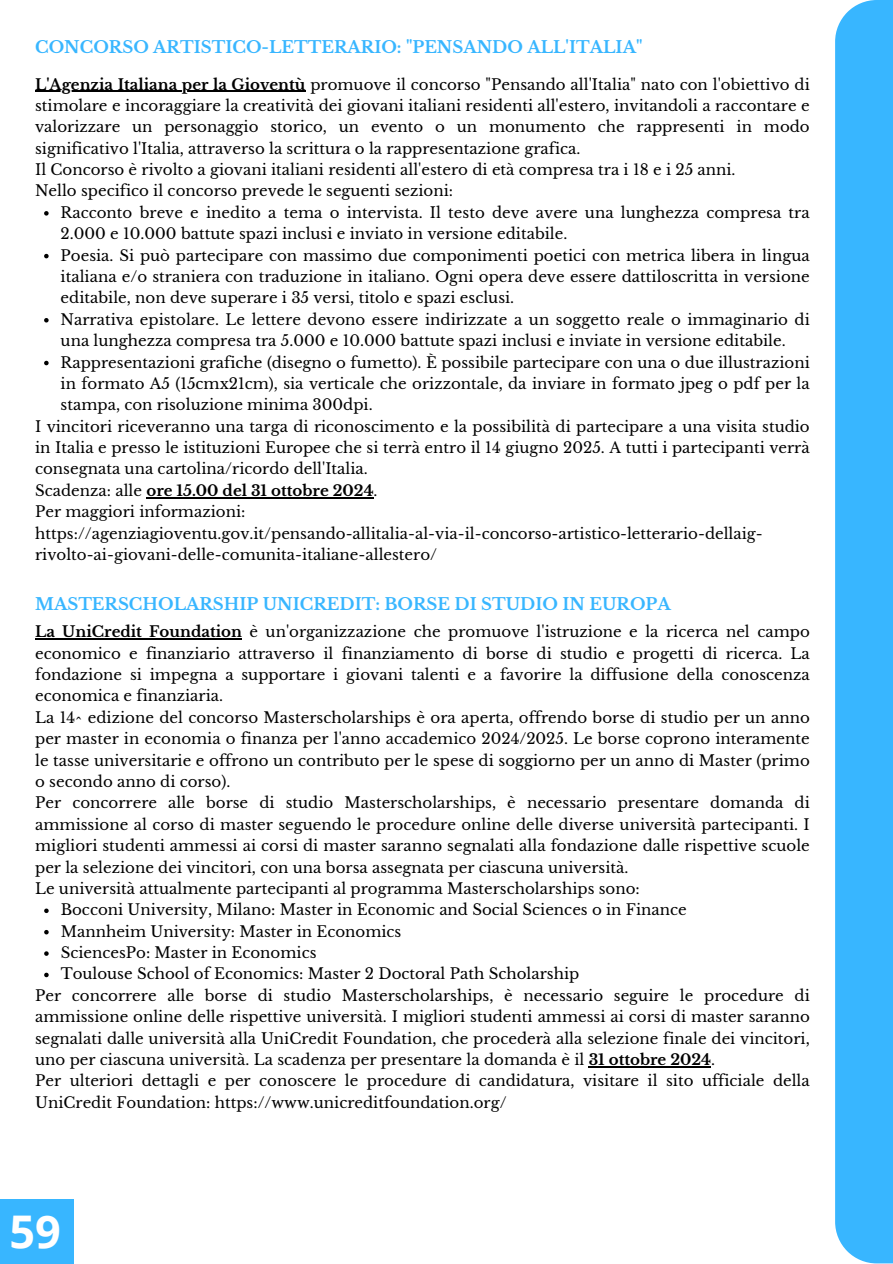
<style>
.page{position:relative;width:893px;height:1264px;background:#fff}
.page>*{position:absolute;margin:0;border:0;box-sizing:border-box;transform-origin:0 0}
.t1{font:700 45px "Open Sans";color:#fff}
.t2{font:700 16.5px "Libre Baskerville";color:#38b6ff}
.t3{font:15px/21.3px "Libre Baskerville";color:#000;text-align:justify}
.t4{font:700 15px "Libre Baskerville";color:#000}
.s1{font-weight:700}
.s2{font-weight:400}
</style>
<div class="page">
<div style="left:835px;top:0;width:57px;height:1262px;background:#38b6ff"></div>
<div style="left:0;top:1198px;width:74px;height:65px;background:#38b6ff"></div>
<hr style="left:35px;top:91px;width:270px;height:1px;background:#000">
<svg style="left:44px;top:211px;width:5px;height:4px"></svg>
<svg style="left:44px;top:254px;width:5px;height:4px"></svg>
<svg style="left:44px;top:318px;width:5px;height:4px"></svg>
<svg style="left:44px;top:361px;width:5px;height:4px"></svg>
<hr style="left:146px;top:497px;width:227px;height:1px;background:#000">
<hr style="left:35px;top:638px;width:207px;height:1px;background:#000">
<svg style="left:44px;top:908px;width:5px;height:5px"></svg>
<svg style="left:44px;top:930px;width:5px;height:4px"></svg>
<svg style="left:44px;top:951px;width:5px;height:4px"></svg>
<svg style="left:44px;top:972px;width:5px;height:5px"></svg>
<hr style="left:588px;top:1066px;width:123px;height:1px;background:#000">
<p class="t2" style="left:35px;top:37px;width:609px">CONCORSO ARTISTICO-LETTERARIO: "PENSANDO ALL'ITALIA"</p>
<p class="t3" style="left:35px;top:74px;width:776px"><span class="s1">L'Agenzia Italiana per la Gioventù</span> promuove il concorso "Pensando all'Italia" nato con l'obiettivo di stimolare e incoraggiare la creatività dei giovani italiani residenti all'estero, invitandoli a raccontare e valorizzare un personaggio storico, un evento o un monumento che rappresenti in modo significativo l'Italia, attraverso la scrittura o la rappresentazione grafica.</p>
<p class="t3" style="left:35px;top:159px;width:702px">Il Concorso è rivolto a giovani italiani residenti all'estero di età compresa tra i 18 e i 25 anni.</p>
<p class="t3" style="left:35px;top:180px;width:419px">Nello specifico il concorso prevede le seguenti sezioni:</p>
<p class="t3" style="left:61px;top:202px;width:750px">Racconto breve e inedito a tema o intervista. Il testo deve avere una lunghezza compresa tra<br>2.000 e 10.000 battute spazi inclusi e inviato in versione editabile.</p>
<p class="t3" style="left:61px;top:245px;width:750px">Poesia. Si può partecipare con massimo due componimenti poetici con metrica libera in lingua italiana e/o straniera con traduzione in italiano. Ogni opera deve essere dattiloscritta in versione editabile, non deve superare i 35 versi, titolo e spazi esclusi.</p>
<p class="t3" style="left:61px;top:309px;width:750px">Narrativa epistolare. Le lettere devono essere indirizzate a un soggetto reale o immaginario di una lunghezza compresa tra 5.000 e 10.000 battute spazi inclusi e inviate in versione editabile.</p>
<p class="t3" style="left:61px;top:351px;width:750px">Rappresentazioni grafiche (disegno o fumetto). È possibile partecipare con una o due illustrazioni in formato A5 (15cmx21cm), sia verticale che orizzontale, da inviare in formato jpeg o pdf per la stampa, con risoluzione minima 300dpi.</p>
<p class="t3" style="left:35px;top:416px;width:776px">I vincitori riceveranno una targa di riconoscimento e la possibilità di partecipare a una visita studio in Italia e presso le istituzioni Europee che si terrà entro il 14 giugno 2025. A tutti i partecipanti verrà consegnata una cartolina/ricordo dell'Italia.</p>
<p class="t4" style="left:35px;top:481px;width:344px"><span class="s2">Scadenza: alle</span> ore 15.00 del 31 ottobre 2024<span class="s2">.</span></p>
<p class="t3" style="left:35px;top:501px;width:212px">Per maggiori informazioni:</p>
<h1 class="t3" style="left:35px;top:522px;width:729px">https://agenziagioventu.gov.it/pensando-allitalia-al-via-il-concorso-artistico-letterario-dellaig&shy;rivolto-ai-giovani-delle-comunita-italiane-allestero/</h1>
<p class="t2" style="left:35px;top:593px;width:637px">MASTERSCHOLARSHIP UNICREDIT: BORSE DI STUDIO IN EUROPA</p>
<p class="t3" style="left:35px;top:621px;width:776px"><span class="s1">La UniCredit Foundation</span> è un'organizzazione che promuove l'istruzione e la ricerca nel campo economico e finanziario attraverso il finanziamento di borse di studio e progetti di ricerca. La fondazione si impegna a supportare i giovani talenti e a favorire la diffusione della conoscenza economica e finanziaria.</p>
<p class="t3" style="left:35px;top:707px;width:776px">La 14^ edizione del concorso Masterscholarships è ora aperta, offrendo borse di studio per un anno per master in economia o finanza per l'anno accademico 2024/2025. Le borse coprono interamente le tasse universitarie e offrono un contributo per le spese di soggiorno per un anno di Master (primo o secondo anno di corso).</p>
<p class="t3" style="left:35px;top:792px;width:776px">Per concorrere alle borse di studio Masterscholarships, è necessario presentare domanda di ammissione al corso di master seguendo le procedure online delle diverse università partecipanti. I migliori studenti ammessi ai corsi di master saranno segnalati alla fondazione dalle rispettive scuole per la selezione dei vincitori, con una borsa assegnata per ciascuna università.</p>
<p class="t3" style="left:35px;top:878px;width:606px">Le università attualmente partecipanti al programma Masterscholarships sono:</p>
<p class="t3" style="left:61px;top:899px;width:627px">Bocconi University, Milano: Master in Economic and Social Sciences o in Finance</p>
<p class="t3" style="left:61px;top:920px;width:342px">Mannheim University: Master in Economics</p>
<p class="t3" style="left:61px;top:942px;width:257px">SciencesPo: Master in Economics</p>
<p class="t3" style="left:61px;top:963px;width:520px">Toulouse School of Economics: Master 2 Doctoral Path Scholarship</p>
<p class="t3" style="left:35px;top:984px;width:776px">Per concorrere alle borse di studio Masterscholarships, è necessario seguire le procedure di ammissione online delle rispettive università. I migliori studenti ammessi ai corsi di master saranno segnalati dalle università alla UniCredit Foundation, che procederà alla selezione finale dei vincitori, uno per ciascuna università. La scadenza per presentare la domanda è il <span class="s1">31 ottobre 2024</span>.</p>
<p class="t3" style="left:35px;top:1070px;width:776px">Per ulteriori dettagli e per conoscere le procedure di candidatura, visitare il sito ufficiale della<br>UniCredit Foundation: https://www.unicreditfoundation.org/</p>
<h1 class="t1" style="left:9px;top:1199px;width:53px">59</h1>
</div>
